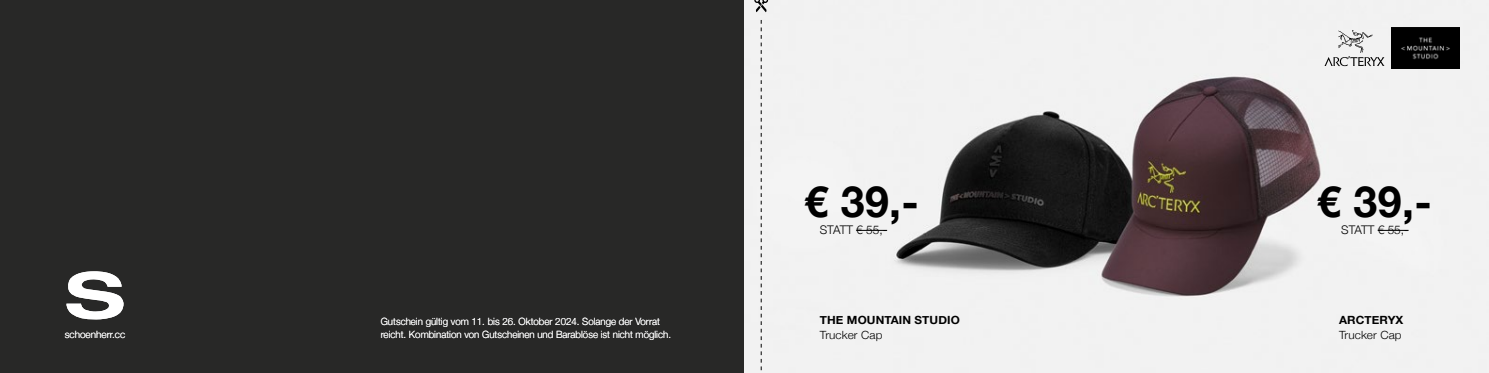
<style>
.page{position:relative;width:1489px;height:373px;background:#fff}
.page>*{position:absolute;margin:0;border:0;box-sizing:border-box;transform-origin:0 0}
.t1{font:700 42.88px "Helvetica Neue";color:#000}
.t2{font:300 11.88px "Helvetica Neue";color:#000}
.t3{font:700 11.25px "Helvetica Neue";letter-spacing:.01em;color:#000;scale:1.04 1}
.t4{font:300 11.25px "Helvetica Neue";letter-spacing:.01em;color:#000;scale:1.04 1}
.t5{font:300 10px/13.8px "Helvetica Neue";color:#fff}
</style>
<div class="page">
<div style="left:0;top:0;width:744px;height:372px;background:#282827"></div>
<img style="left:744px;top:0;width:744px;height:372px">
<img style="left:1391px;top:27px;width:68px;height:41px">
<svg style="left:1324px;top:30px;width:60px;height:36px"></svg>
<hr style="left:856px;top:230px;width:31px;height:1px;background:#000">
<hr style="left:1377px;top:230px;width:31px;height:1px;background:#000">
<svg style="left:66px;top:271px;width:58px;height:48px"></svg>
<svg style="left:754px;top:0;width:14px;height:12px"></svg>
<svg style="left:760px;top:20px;width:1px;height:352px"></svg>
<p class="t5" style="left:65px;top:326px;width:62px">schoenherr.cc</p>
<p class="t5" style="left:381px;top:313px;width:292px">Gutschein gültig vom 11. bis 26. Oktober 2024. Solange der Vorrat reicht. Kombination von Gutscheinen und Barablöse ist nicht möglich.</p>
<h1 class="t1" style="left:804px;top:167px;width:116px">€ 39,-</h1>
<h1 class="t1" style="left:1316px;top:167px;width:116px">€ 39,-</h1>
<p class="t2" style="left:819px;top:220px;width:69px">STATT € 55,-</p>
<p class="t2" style="left:1341px;top:220px;width:69px">STATT € 55,-</p>
<p class="t3" style="left:819px;top:311px;width:136px">THE MOUNTAIN STUDIO</p>
<p class="t4" style="left:819px;top:325px;width:62px">Trucker Cap</p>
<p class="t3" style="left:1338px;top:311px;width:63px">ARCTERYX</p>
<p class="t4" style="left:1338px;top:325px;width:62px">Trucker Cap</p>
</div>
